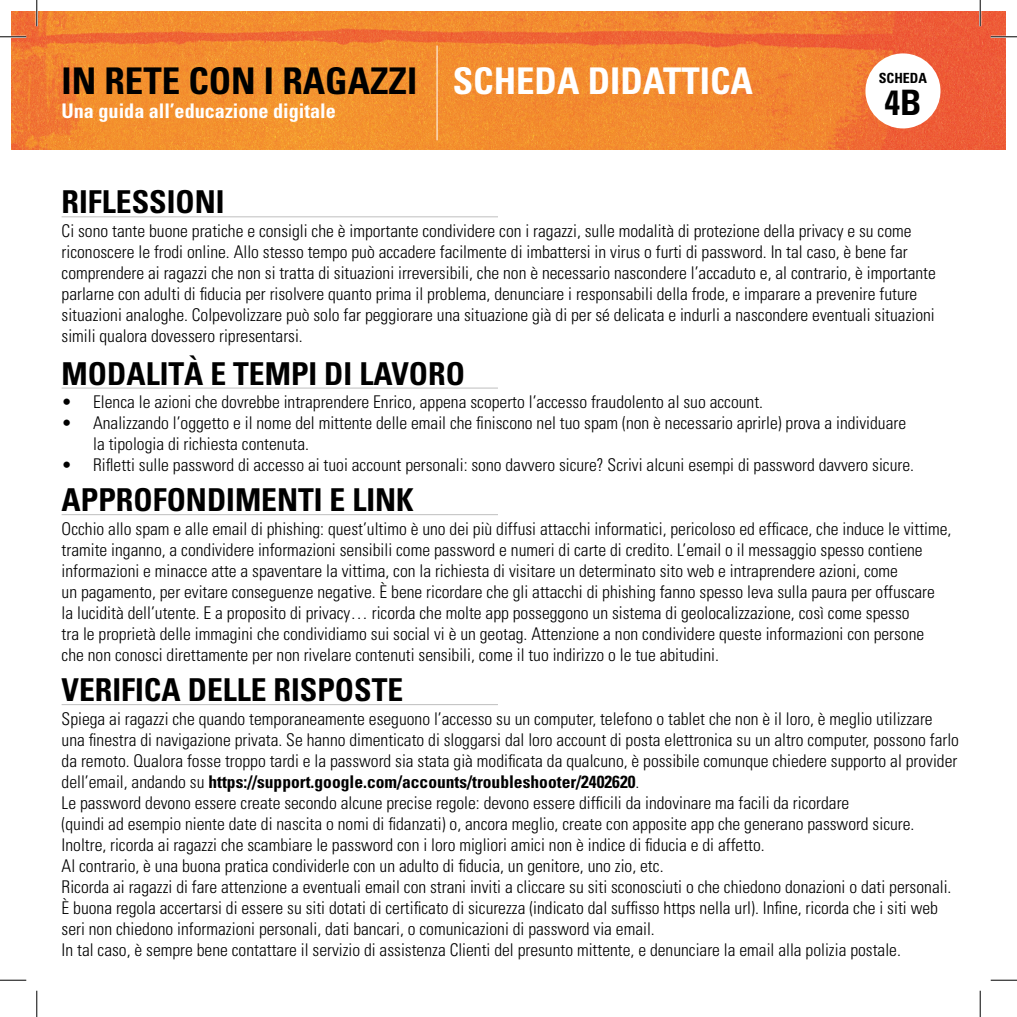
<style>
.page{position:relative;width:1017px;height:1017px;background:#fff}
.page>*{position:absolute;margin:0;border:0;box-sizing:border-box;transform-origin:0 0}
.t1{font:700 condensed 36.75px "Univers";color:#000}
.t2{font:700 condensed 36.75px "Univers";color:#fff}
.t3{font:700 condensed 35px "Univers";color:#000}
.t4{font:700 condensed 31.5px "Univers";color:#000}
.t5{font:700 condensed 20.12px "Univers";color:#fff}
.t6{font:300 condensed 17.5px/21px "Univers";color:#000}
.t7{font:700 condensed 14px "Univers";color:#000}
.s1{font-weight:700}
</style>
<div class="page">
<img style="left:12px;top:12px;width:992px;height:137px">
<hr style="left:62px;top:216px;width:436px;height:1px;background:#bfbfbf">
<hr style="left:62px;top:387px;width:436px;height:1px;background:#bfbfbf">
<hr style="left:62px;top:514px;width:436px;height:1px;background:#bfbfbf">
<hr style="left:62px;top:704px;width:436px;height:1px;background:#bfbfbf">
<hr style="left:436px;top:45px;width:1px;height:95px;background:#fff">
<div style="left:865px;top:53px;width:75px;height:75px;background:#fff;border-radius:50%"></div>
<hr style="left:0;top:36px;width:26px;height:2px;background:#fff">
<hr style="left:990px;top:36px;width:26px;height:2px;background:#fff">
<hr style="left:36px;top:0;width:2px;height:26px;background:#fff">
<hr style="left:978px;top:0;width:2px;height:26px;background:#fff">
<svg style="left:0;top:36px;width:26px;height:1px"></svg>
<svg style="left:990px;top:36px;width:26px;height:1px"></svg>
<svg style="left:0;top:979px;width:26px;height:1px"></svg>
<svg style="left:990px;top:979px;width:26px;height:1px"></svg>
<svg style="left:36px;top:0;width:1px;height:26px"></svg>
<svg style="left:36px;top:990px;width:1px;height:26px"></svg>
<svg style="left:979px;top:0;width:1px;height:26px"></svg>
<svg style="left:979px;top:990px;width:1px;height:26px"></svg>
<p class="t1" style="left:62px;top:58px;width:357px">IN RETE CON I RAGAZZI</p>
<p class="t5" style="left:62px;top:99px;width:275px">Una guida all’educazione digitale</p>
<p class="t2" style="left:452px;top:58px;width:301px">SCHEDA DIDATTICA</p>
<p class="t7" style="left:878px;top:70px;width:50px">SCHEDA</p>
<p class="t3" style="left:884px;top:81px;width:38px">4B</p>
<p class="t4" style="left:62px;top:183px;width:164px">RIFLESSIONI</p>
<p class="t6" style="left:62px;top:220px;width:875px">Ci sono tante buone pratiche e consigli che è importante condividere con i ragazzi, sulle modalità di protezione della privacy e su come riconoscere le frodi online. Allo stesso tempo può accadere facilmente di imbattersi in virus o furti di password. In tal caso, è bene far comprendere ai ragazzi che non si tratta di situazioni irreversibili, che non è necessario nascondere l’accaduto e, al contrario, è importante parlarne con adulti di fiducia per risolvere quanto prima il problema, denunciare i responsabili della frode, e imparare a prevenire future situazioni analoghe. Colpevolizzare può solo far peggiorare una situazione già di per sé delicata e indurli a nascondere eventuali situazioni simili qualora dovessero ripresentarsi.</p>
<p class="t4" style="left:62px;top:354px;width:405px">MODALITÀ E TEMPI DI LAVORO</p>
<p class="t6" style="left:62px;top:391px;width:702px">• Elenca le azioni che dovrebbe intraprendere Enrico, appena scoperto l’accesso fraudolento al suo account.</p>
<p class="t6" style="left:62px;top:412px;width:845px">• Analizzando l’oggetto e il nome del mittente delle email che finiscono nel tuo spam (non è necessario aprirle) prova a individuare</p>
<p class="t6" style="left:93px;top:433px;width:217px">la tipologia di richiesta contenuta.</p>
<p class="t6" style="left:62px;top:454px;width:853px">• Rifletti sulle password di accesso ai tuoi account personali: sono davvero sicure? Scrivi alcuni esempi di password davvero sicure.</p>
<p class="t4" style="left:62px;top:480px;width:353px">APPROFONDIMENTI E LINK</p>
<p class="t6" style="left:62px;top:518px;width:891px">Occhio allo spam e alle email di phishing: quest’ultimo è uno dei più diffusi attacchi informatici, pericoloso ed efficace, che induce le vittime, tramite inganno, a condividere informazioni sensibili come password e numeri di carte di credito. L’email o il messaggio spesso contiene informazioni e minacce atte a spaventare la vittima, con la richiesta di visitare un determinato sito web e intraprendere azioni, come</p>
<p class="t6" style="left:62px;top:581px;width:874px">un pagamento, per evitare conseguenze negative. È bene ricordare che gli attacchi di phishing fanno spesso leva sulla paura per offuscare</p>
<p class="t6" style="left:62px;top:602px;width:849px">la lucidità dell’utente. E a proposito di privacy… ricorda che molte app posseggono un sistema di geolocalizzazione, così come spesso</p>
<p class="t6" style="left:62px;top:623px;width:863px">tra le proprietà delle immagini che condividiamo sui social vi è un geotag. Attenzione a non condividere queste informazioni con persone</p>
<p class="t6" style="left:62px;top:644px;width:658px">che non conosci direttamente per non rivelare contenuti sensibili, come il tuo indirizzo o le tue abitudini.</p>
<p class="t4" style="left:62px;top:670px;width:343px">VERIFICA DELLE RISPOSTE</p>
<p class="t6" style="left:62px;top:708px;width:872px">Spiega ai ragazzi che quando temporaneamente eseguono l’accesso su un computer, telefono o tablet che non è il loro, è meglio utilizzare</p>
<p class="t6" style="left:62px;top:729px;width:898px;text-align:justify">una finestra di navigazione privata. Se hanno dimenticato di sloggarsi dal loro account di posta elettronica su un altro computer, possono farlo da remoto. Qualora fosse troppo tardi e la password sia stata già modificata da qualcuno, è possibile comunque chiedere supporto al provider dell’email, andando su <span class="s1">https://support.google.com/accounts/troubleshooter/2402620</span>.</p>
<p class="t6" style="left:62px;top:792px;width:789px">Le password devono essere create secondo alcune precise regole: devono essere difficili da indovinare ma facili da ricordare</p>
<p class="t6" style="left:62px;top:813px;width:854px">(quindi ad esempio niente date di nascita o nomi di fidanzati) o, ancora meglio, create con apposite app che generano password sicure.</p>
<p class="t6" style="left:62px;top:834px;width:704px">Inoltre, ricorda ai ragazzi che scambiare le password con i loro migliori amici non è indice di fiducia e di affetto.</p>
<p class="t6" style="left:62px;top:855px;width:603px">Al contrario, è una buona pratica condividerle con un adulto di fiducia, un genitore, uno zio, etc.</p>
<p class="t6" style="left:62px;top:876px;width:891px">Ricorda ai ragazzi di fare attenzione a eventuali email con strani inviti a cliccare su siti sconosciuti o che chiedono donazioni o dati personali.<br>È buona regola accertarsi di essere su siti dotati di certificato di sicurezza (indicato dal suffisso https nella url). Infine, ricorda che i siti web seri non chiedono informazioni personali, dati bancari, o comunicazioni di password via email.</p>
<p class="t6" style="left:62px;top:939px;width:840px">In tal caso, è sempre bene contattare il servizio di assistenza Clienti del presunto mittente, e denunciare la email alla polizia postale.</p>
</div>
